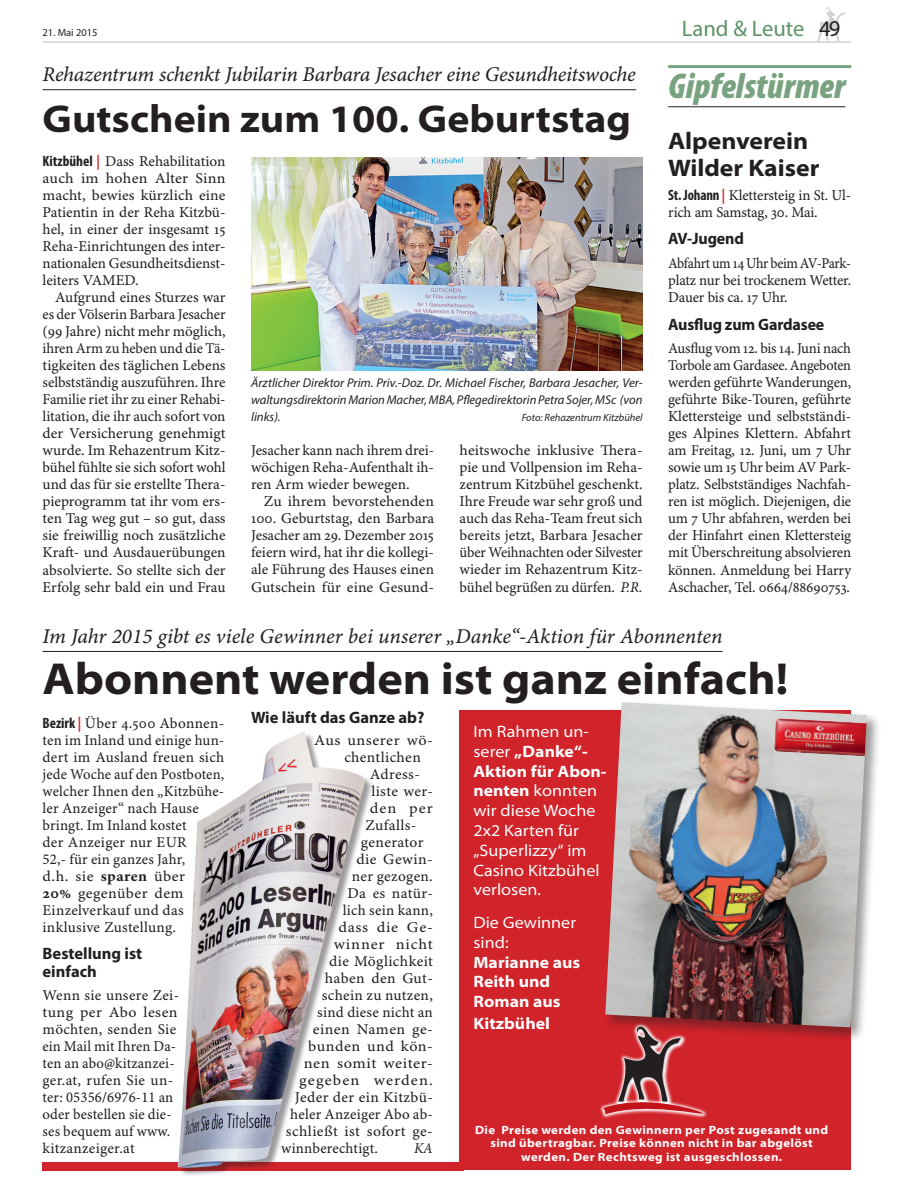
<style>
.page{position:relative;width:898px;height:1183px;background:#fff}
.page>*{position:absolute;margin:0;border:0;box-sizing:border-box;transform-origin:0 0}
.t1{font:700 semi-expanded 45px "Myriad Pro";color:#231f20}
.t2{font:700 semi-expanded 39px "Myriad Pro";color:#231f20}
.t3{font:italic 900 condensed 36px "Myriad Pro";color:#79a380}
.t4{font:700 semi-expanded 24px/27px "Myriad Pro";color:#231f20}
.t5{font:22.5px "Myriad Pro";color:#5c9366}
.t6{font:21px "Minion Pro It Capt";letter-spacing:-.01em;color:#231f20}
.t7{font:semi-expanded 16.5px/19.8px "Myriad Pro";letter-spacing:.005em;color:#fff}
.t8{font:700 16.5px/18px "Myriad Pro";color:#231f20}
.t9{font:700 semi-expanded 16.5px/19.8px "Myriad Pro";letter-spacing:.005em;color:#fff}
.t10{font:15px/17px "Minion Pro Capt";letter-spacing:.01em;color:#231f20;text-align:justify}
.t11{font:15px/17px "Minion Pro Capt";letter-spacing:.01em;color:#231f20;text-align:justify;scale:.96 1}
.t12{font:15px/17px "Minion Pro Capt";letter-spacing:.01em;color:#231f20;text-align:justify;scale:.92 1}
.t13{font:15px/17px "Minion Pro Capt";letter-spacing:-.015em;color:#231f20}
.t14{font:15px "Minion Pro Capt";letter-spacing:.035em;color:#231f20;scale:1.07 1}
.t15{font:15px "Minion Pro Capt";letter-spacing:.07em;color:#231f20;scale:1.07 1}
.t16{font:15px "Minion Pro Capt";letter-spacing:.03em;color:#231f20;scale:1.06 1}
.t17{font:15px "Minion Pro Capt";letter-spacing:.01em;color:#231f20;scale:1.04 1}
.t18{font:15px "Minion Pro Capt";letter-spacing:.03em;color:#231f20;scale:1.05 1}
.t19{font:15px "Minion Pro Capt";letter-spacing:.05em;color:#231f20;scale:1.07 1}
.t20{font:15px "Minion Pro Capt";letter-spacing:.04em;color:#231f20;scale:1.07 1}
.t21{font:15px "Minion Pro Capt";letter-spacing:.03em;color:#231f20}
.t22{font:15px "Minion Pro Capt";letter-spacing:.01em;color:#231f20;scale:1.07 1}
.t23{font:italic 15px "Minion Pro";color:#231f20;scale:.96 1}
.t24{font:italic 12.75px/17px "Myriad Pro";color:#231f20;text-align:justify}
.t25{font:700 semi-expanded 12px/13.5px "Myriad Pro";letter-spacing:.03em;color:#fff;text-align:center}
.t26{font:italic 10.5px "Myriad Pro";color:#231f20}
.t27{font:10.5px "Myriad Pro";color:#231f20}
.s1{color:#231f20}
.s2{font-family:"Myriad Pro";font-weight:700;font-stretch:condensed}
.s3{font-family:"Minion Pro Bold Capt";color:#d1232a}
.s4{font-family:"Minion Pro It Capt"}
.s5{font-family:"Minion Pro";font-weight:700}
.s6{font-weight:700}
</style>
<div class="page">
<svg style="left:817px;top:7px;width:28px;height:34px"></svg>
<hr style="left:43px;top:41px;width:807px;height:2px;background:#d1d2d4">
<hr style="left:668px;top:65px;width:182px;height:3px;background:#79a380">
<hr style="left:668px;top:106px;width:177px;height:1px;background:#231f20">
<hr style="left:43px;top:89px;width:593px;height:1px;background:#231f20">
<img style="left:251px;top:157px;width:391px;height:213px">
<hr style="left:43px;top:651px;width:679px;height:1px;background:#231f20">
<div style="left:459px;top:710px;width:391px;height:459px;background:#d1232a"></div>
<svg style="left:600px;top:1105px;width:107px;height:13px"></svg>
<svg style="left:603px;top:1041px;width:100px;height:74px"></svg>
<div style="left:43px;top:1161px;width:420px;height:8px;background:#d1232a"></div>
<img style="left:168px;top:731px;width:216px;height:444px">
<div style="left:603px;top:700px;width:278px;height:341px;background:#231f20;opacity:.45"></div>
<img style="left:605px;top:702px;width:261px;height:325px">
<img style="left:773px;top:718px;width:93px;height:39px">
<p class="t27" style="left:43px;top:26px;width:56px">21. Mai 2015</p>
<h3 class="t5" style="left:681px;top:15px;width:160px">Land &amp; Leute <span class="s1">49</span></h3>
<h3 class="t3" style="left:668px;top:67px;width:179px">Gipfelstürmer</h3>
<h3 class="t4" style="left:668px;top:127px;width:153px">Alpenverein<br>Wilder Kaiser</h3>
<p class="t13" style="left:668px;top:187px;width:184px"><span class="s2">St. Johann</span> <span class="s3">|</span> Klettersteig in St. Ul&shy;rich am Samstag, 30. Mai.</p>
<p class="t8" style="left:668px;top:229px;width:77px">AV-Jugend</p>
<p class="t12" style="left:668px;top:255px;width:200px">Abfahrt um 14 Uhr beim AV-Park&shy;platz nur bei trockenem Wetter.<br>Dauer bis ca. 17 Uhr.</p>
<p class="t8" style="left:668px;top:314px;width:158px">Ausflug zum Gardasee</p>
<p class="t11" style="left:668px;top:340px;width:192px">Ausflug vom 12. bis 14. Juni nach Torbole am Gardasee. Angeboten werden geführte Wanderungen, geführte Bike-Touren, geführte Klettersteige und selbstständi&shy;ges Alpines Klettern. Abfahrt am Freitag, 12. Juni, um 7 Uhr sowie um 15 Uhr beim AV Park&shy;platz. Selbstständiges Nachfah&shy;ren ist möglich. Diejenigen, die um 7 Uhr abfahren, werden bei der Hinfahrt einen Klettersteig mit Überschreitung absolvieren können. Anmeldung bei Harry Aschacher, Tel. 0664/88690753.</p>
<h3 class="t6" style="left:43px;top:61px;width:594px">Rehazentrum schenkt Jubilarin Barbara Jesacher eine Gesundheitswoche</h3>
<h2 class="t2" style="left:43px;top:97px;width:589px">Gutschein zum 100. Geburtstag</h2>
<p class="t10" style="left:43px;top:153px;width:184px"><span class="s2">Kitzbühel</span> <span class="s3">|</span> Dass Rehabilitation auch im hohen Alter Sinn macht, bewies kürzlich eine Patientin in der Reha Kitzbü&shy;hel, in einer der insgesamt 15<br>Reha-Einrichtungen des inter&shy;nationalen Gesundheitsdienst&shy;leiters VAMED.</p>
<p class="t10" style="left:43px;top:289px;width:184px;text-indent:13px">Aufgrund eines Sturzes war es der Völserin Barbara Jesacher (99 Jahre) nicht mehr möglich, ihren Arm zu heben und die Tä&shy;tigkeiten des täglichen Lebens selbstständig auszuführen. Ihre Familie riet ihr zu einer Rehabi&shy;litation, die ihr auch sofort von der Versicherung genehmigt wurde. Im Rehazentrum Kitz&shy;bühel fühlte sie sich sofort wohl und das für sie erstellte Thera&shy;pieprogramm tat ihr vom ers&shy;ten Tag weg gut – so gut, dass sie freiwillig noch zusätzliche Kraft- und Ausdauerübungen absolvierte. So stellte sich der Erfolg sehr bald ein und Frau</p>
<p class="t24" style="left:251px;top:374px;width:393px">Ärztlicher Direktor Prim. Priv.-Doz. Dr. Michael Fischer, Barbara Jesacher, Ver&shy;waltungsdirektorin Marion Macher, MBA, Pflegedirektorin Petra Sojer, MSc (von links).</p>
<p class="t26" style="left:521px;top:411px;width:122px">Foto: Rehazentrum Kitzbühel</p>
<p class="t10" style="left:459px;top:442px;width:184px">heitswoche inklusive Thera&shy;pie und Vollpension im Reha&shy;zentrum Kitzbühel geschenkt.<br>Ihre Freude war sehr groß und auch das Reha-Team freut sich bereits jetzt, Barbara Jesacher über Weihnachten oder Silvester wieder im Rehazentrum Kitz&shy;bühel begrüßen zu dürfen. <span class="s4">P.R.</span></p>
<p class="t10" style="left:251px;top:442px;width:184px">Jesacher kann nach ihrem drei&shy;wöchigen Reha-Aufenthalt ih&shy;ren Arm wieder bewegen.</p>
<p class="t10" style="left:251px;top:493px;width:184px;text-indent:13px">Zu ihrem bevorstehenden 100. Geburtstag, den Barbara Jesacher am 29. Dezember 2015 feiern wird, hat ihr die kollegi&shy;ale Führung des Hauses einen Gutschein für eine Gesund-</p>
<h3 class="t6" style="left:43px;top:623px;width:681px">Im Jahr 2015 gibt es viele Gewinner bei unserer „Danke“-Aktion für Abonnenten</h3>
<h1 class="t1" style="left:43px;top:653px;width:747px">Abonnent werden ist ganz einfach!</h1>
<p class="t10" style="left:43px;top:715px;width:183px;text-align:left"><span class="s2">Bezirk</span> <span class="s3">|</span> Über 4.500 Abonnen&shy;ten im Inland und einige hun&shy;dert im Ausland freuen sich jede Woche auf den Postboten, welcher Ihnen den „Kitzbühe&shy;ler Anzeiger“ nach Hause bringt. Im Inland kostet<br>der Anzeiger nur EUR<br>52,- für ein ganzes Jahr,<br>d.h. sie <span class="s5">sparen</span> über<br><span class="s5">20%</span> gegenüber dem<br>Einzelverkauf und das inklusive Zustellung.</p>
<p class="t8" style="left:43px;top:943px;width:101px">Bestellung ist einfach</p>
<p class="t10" style="left:43px;top:987px;width:138px;text-align:left">Wenn sie unsere Zei&shy;tung per Abo lesen möchten, senden Sie ein Mail mit Ihren Da&shy;ten an abo@kitzanzei&shy;ger.at, rufen Sie un&shy;ter: 05356/6976-11 an oder bestellen sie die&shy;ses bequem auf www. kitzanzeiger.at</p>
<p class="t8" style="left:251px;top:707px;width:175px">Wie läuft das Ganze ab?</p>
<p class="t16" style="left:314px;top:730px;width:113px">Aus unserer wö-</p>
<p class="t10" style="left:344px;top:749px;width:78px">chentlichen</p>
<p class="t10" style="left:370px;top:766px;width:52px">Adress-</p>
<p class="t10" style="left:371px;top:783px;width:63px">liste wer-</p>
<p class="t22" style="left:370px;top:798px;width:60px">den per</p>
<p class="t10" style="left:365px;top:817px;width:53px">Zufalls-</p>
<p class="t10" style="left:361px;top:834px;width:64px">generator</p>
<p class="t21" style="left:356px;top:849px;width:78px">die Gewin-</p>
<p class="t10" style="left:352px;top:868px;width:82px">ner gezogen.</p>
<p class="t10" style="left:347px;top:885px;width:87px">Da es natür-</p>
<p class="t10" style="left:343px;top:902px;width:91px">lich sein kann,</p>
<p class="t20" style="left:338px;top:917px;width:90px">dass die Ge-</p>
<p class="t19" style="left:334px;top:934px;width:94px">winner nicht</p>
<p class="t10" style="left:329px;top:953px;width:105px">die Möglichkeit</p>
<p class="t10" style="left:325px;top:970px;width:109px">haben den Gut-</p>
<p class="t10" style="left:322px;top:987px;width:113px">schein zu nutzen,</p>
<p class="t10" style="left:317px;top:1004px;width:117px">sind diese nicht an</p>
<p class="t17" style="left:313px;top:1020px;width:117px">einen Namen ge-</p>
<p class="t18" style="left:308px;top:1037px;width:120px">bunden und kön-</p>
<p class="t14" style="left:304px;top:1054px;width:122px">nen somit weiter-</p>
<p class="t15" style="left:299px;top:1071px;width:126px">gegeben werden.</p>
<p class="t10" style="left:295px;top:1089px;width:139px">Jeder der ein Kitzbü-</p>
<p class="t10" style="left:290px;top:1106px;width:144px">heler Anzeiger Abo ab-</p>
<p class="t10" style="left:286px;top:1123px;width:148px">schließt ist sofort ge-</p>
<p class="t10" style="left:281px;top:1140px;width:98px">winnberechtigt.</p>
<p class="t23" style="left:414px;top:1139px;width:21px">KA</p>
<p class="t7" style="left:473px;top:721px;width:135px">Im Rahmen un&shy;serer <span class="s6">„Danke“-<br>Aktion für Abon&shy;nenten</span> konnten wir diese Woche<br>2x2 Karten für „Superlizzy“ im<br>Casino Kitzbühel verlosen.</p>
<p class="t7" style="left:473px;top:912px;width:104px">Die Gewinner sind:</p>
<p class="t9" style="left:473px;top:952px;width:108px">Marianne aus<br>Reith und<br>Roman aus</p>
<p class="t9" style="left:473px;top:1013px;width:78px">Kitzbühel</p>
<p class="t25" style="left:475px;top:1122px;width:354px">Die Preise werden den Gewinnern per Post zugesandt und sind übertragbar. Preise können nicht in bar abgelöst werden. Der Rechtsweg ist ausgeschlossen.</p>
</div>
